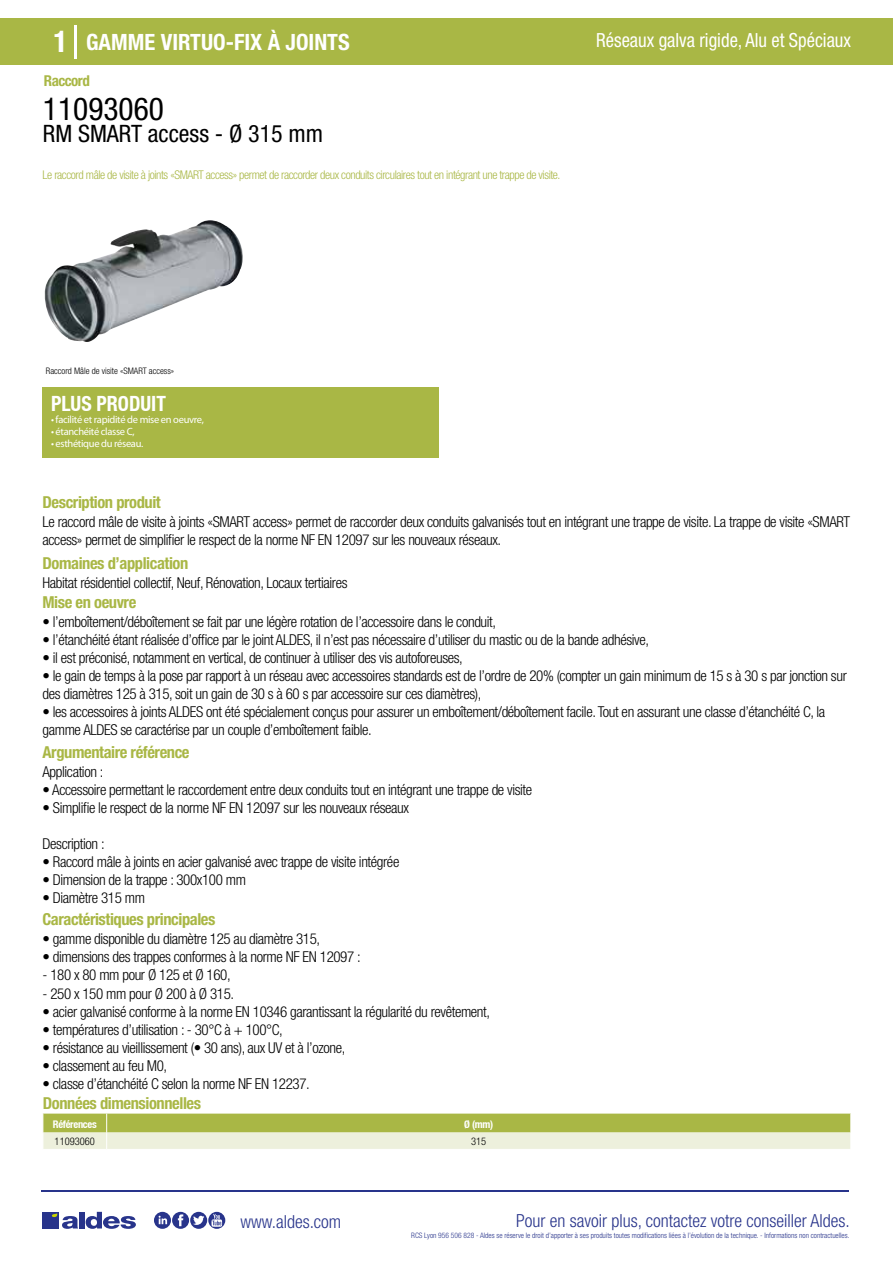
<style>
.page{position:relative;width:893px;height:1263px;background:#fff}
.page>*{position:absolute;margin:0;border:0;box-sizing:border-box;transform-origin:0 0}
.t1{font:condensed 31.5px "Helvetica Neue LT Std";color:#000}
.t2{font:condensed 24px "Helvetica Neue LT Std";color:#000}
.t3{font:700 condensed 22.5px "Helvetica Neue LT Std";color:#fff}
.t4{font:700 condensed 21px "Helvetica Neue";color:#fff;scale:.95 1}
.t5{font:condensed 19.5px "Helvetica Neue LT Std";color:#fff;scale:.95 1}
.t6{font:300 condensed 18px "Helvetica Neue";color:#28348b}
.t7{font:700 condensed 16.5px "Helvetica Neue LT Std";letter-spacing:-.025em;color:#a9b745}
.t8{font:300 condensed 15px/18px "Helvetica Neue LT Std";letter-spacing:-.025em;color:#000}
.t9{font:700 condensed 15px "Helvetica Neue LT Std";letter-spacing:-.035em;color:#a9b745}
.t10{font:300 condensed 12px "Helvetica Neue LT Std";letter-spacing:-.035em;color:#a9b745}
.t11{font:10.5px "Myriad Pro";letter-spacing:-.03em;color:#fff}
.t12{font:700 condensed 10.5px "Helvetica Neue";letter-spacing:-.03em;color:#fff}
.t13{font:300 condensed 10.5px "Helvetica Neue";color:#000}
.t14{font:300 condensed 9px "Helvetica Neue";color:#000}
.t15{font:300 condensed 7.5px "Helvetica Neue";color:#28348b}
.s1{font-size:30px}
</style>
<div class="page">
<div style="left:0;top:18px;width:893px;height:46px;background:#a9b745"></div>
<div style="left:43px;top:387px;width:396px;height:70px;background:#a9b745"></div>
<hr style="left:74px;top:25px;width:2px;height:33px;background:#fff">
<svg style="left:44px;top:220px;width:199px;height:122px"></svg>
<svg style="left:43px;top:1113px;width:808px;height:36px;background:#cad28e"></svg>
<hr style="left:41px;top:1190px;width:808px;height:1px;background:#28348b">
<svg style="left:154px;top:1212px;width:71px;height:17px"></svg>
<div style="left:42px;top:1212px;width:17px;height:16px;background:#28348b"></div>
<div style="left:79px;top:1212px;width:5px;height:16px;background:#28348b"></div>
<svg style="left:86px;top:1212px;width:50px;height:17px"></svg>
<svg style="left:52px;top:1213px;width:26px;height:16px"></svg>
<h3 class="t3" style="left:54px;top:28px;width:298px"><span class="s1">1</span> GAMME VIRTUO-FIX À JOINTS</h3>
<h3 class="t5" style="left:596px;top:29px;width:270px">Réseaux galva rigide, Alu et Spéciaux</h3>
<p class="t9" style="left:44px;top:71px;width:47px">Raccord</p>
<h1 class="t1" style="left:43px;top:91px;width:122px">11093060</h1>
<h2 class="t2" style="left:43px;top:120px;width:282px">RM SMART access - Ø 315 mm</h2>
<p class="t10" style="left:43px;top:167px;width:519px">Le raccord mâle de visite à joints «SMART access» permet de raccorder deux conduits circulaires tout en intégrant une trappe de visite.</p>
<p class="t14" style="left:46px;top:365px;width:130px">Raccord Mâle de visite «SMART access»</p>
<h3 class="t4" style="left:51px;top:391px;width:122px">PLUS PRODUIT</h3>
<p class="t11" style="left:51px;top:413px;width:154px">• facilité et rapidité de mise en oeuvre,</p>
<p class="t11" style="left:51px;top:425px;width:85px">• étanchéité classe C,</p>
<p class="t11" style="left:51px;top:437px;width:94px">• esthétique du réseau.</p>
<p class="t7" style="left:43px;top:492px;width:120px">Description produit</p>
<p class="t8" style="left:43px;top:513px;width:809px">Le raccord mâle de visite à joints «SMART access» permet de raccorder deux conduits galvanisés tout en intégrant une trappe de visite. La trappe de visite «SMART access» permet de simplifier le respect de la norme NF EN 12097 sur les nouveaux réseaux.</p>
<p class="t8" style="left:43px;top:573px;width:307px">Habitat résidentiel collectif, Neuf, Rénovation, Locaux tertiaires</p>
<p class="t8" style="left:43px;top:613px;width:455px">• l’emboîtement/déboîtement se fait par une légère rotation de l’accessoire dans le conduit,</p>
<p class="t8" style="left:43px;top:631px;width:608px">• l’étanchéité étant réalisée d’office par le joint ALDES, il n’est pas nécessaire d’utiliser du mastic ou de la bande adhésive,</p>
<p class="t8" style="left:43px;top:649px;width:422px">• il est préconisé, notamment en vertical, de continuer à utiliser des vis autoforeuses,</p>
<p class="t8" style="left:43px;top:667px;width:806px">• le gain de temps à la pose par rapport à un réseau avec accessoires standards est de l’ordre de 20% (compter un gain minimum de 15 s à 30 s par jonction sur des diamètres 125 à 315, soit un gain de 30 s à 60 s par accessoire sur ces diamètres),</p>
<p class="t8" style="left:43px;top:703px;width:784px">• les accessoires à joints ALDES ont été spécialement conçus pour assurer un emboîtement/déboîtement facile. Tout en assurant une classe d’étanchéité C, la gamme ALDES se caractérise par un couple d’emboîtement faible.</p>
<p class="t7" style="left:43px;top:553px;width:147px">Domaines d’application</p>
<p class="t7" style="left:43px;top:592px;width:95px">Mise en oeuvre</p>
<p class="t7" style="left:43px;top:742px;width:149px">Argumentaire référence</p>
<p class="t8" style="left:43px;top:763px;width:62px">Application :</p>
<p class="t8" style="left:43px;top:781px;width:491px">• Accessoire permettant le raccordement entre deux conduits tout en intégrant une trappe de visite</p>
<p class="t8" style="left:43px;top:799px;width:368px">• Simplifie le respect de la norme NF EN 12097 sur les nouveaux réseaux</p>
<p class="t8" style="left:43px;top:835px;width:64px">Description :</p>
<p class="t8" style="left:43px;top:853px;width:358px">• Raccord mâle à joints en acier galvanisé avec trappe de visite intégrée</p>
<p class="t8" style="left:43px;top:871px;width:205px">• Dimension de la trappe : 300x100 mm</p>
<p class="t8" style="left:43px;top:889px;width:104px">• Diamètre 315 mm</p>
<p class="t7" style="left:43px;top:909px;width:174px">Caractéristiques principales</p>
<p class="t8" style="left:43px;top:930px;width:279px">• gamme disponible du diamètre 125 au diamètre 315,</p>
<p class="t8" style="left:43px;top:948px;width:320px">• dimensions des trappes conformes à la norme NF EN 12097 :</p>
<p class="t8" style="left:43px;top:966px;width:190px">- 180 x 80 mm pour Ø 125 et Ø 160,</p>
<p class="t8" style="left:43px;top:984px;width:193px">- 250 x 150 mm pour Ø 200 à Ø 315.</p>
<p class="t8" style="left:43px;top:1002px;width:449px">• acier galvanisé conforme à la norme EN 10346 garantissant la régularité du revêtement,</p>
<p class="t8" style="left:43px;top:1020px;width:242px">• températures d’utilisation : - 30°C à + 100°C,</p>
<p class="t8" style="left:43px;top:1038px;width:304px">• résistance au vieillissement (• 30 ans), aux UV et à l’ozone,</p>
<p class="t8" style="left:43px;top:1056px;width:126px">• classement au feu M0,</p>
<p class="t8" style="left:43px;top:1074px;width:269px">• classe d’étanchéité C selon la norme NF EN 12237.</p>
<p class="t7" style="left:43px;top:1093px;width:160px">Données dimensionnelles</p>
<p class="t12" style="left:53px;top:1118px;width:45px">Références</p>
<p class="t12" style="left:464px;top:1118px;width:30px">Ø (mm)</p>
<p class="t13" style="left:55px;top:1135px;width:42px">11093060</p>
<p class="t13" style="left:471px;top:1135px;width:17px">315</p>
<p class="t6" style="left:240px;top:1211px;width:102px">www.aldes.com</p>
<p class="t6" style="left:516px;top:1211px;width:335px">Pour en savoir plus, contactez votre conseiller Aldes.</p>
<p class="t15" style="left:411px;top:1230px;width:440px">RCS Lyon 956 506 828 - Aldes se réserve le droit d’apporter à ses produits toutes modifications liées à l’évolution de la technique. - Informations non contractuelles.</p>
</div>
